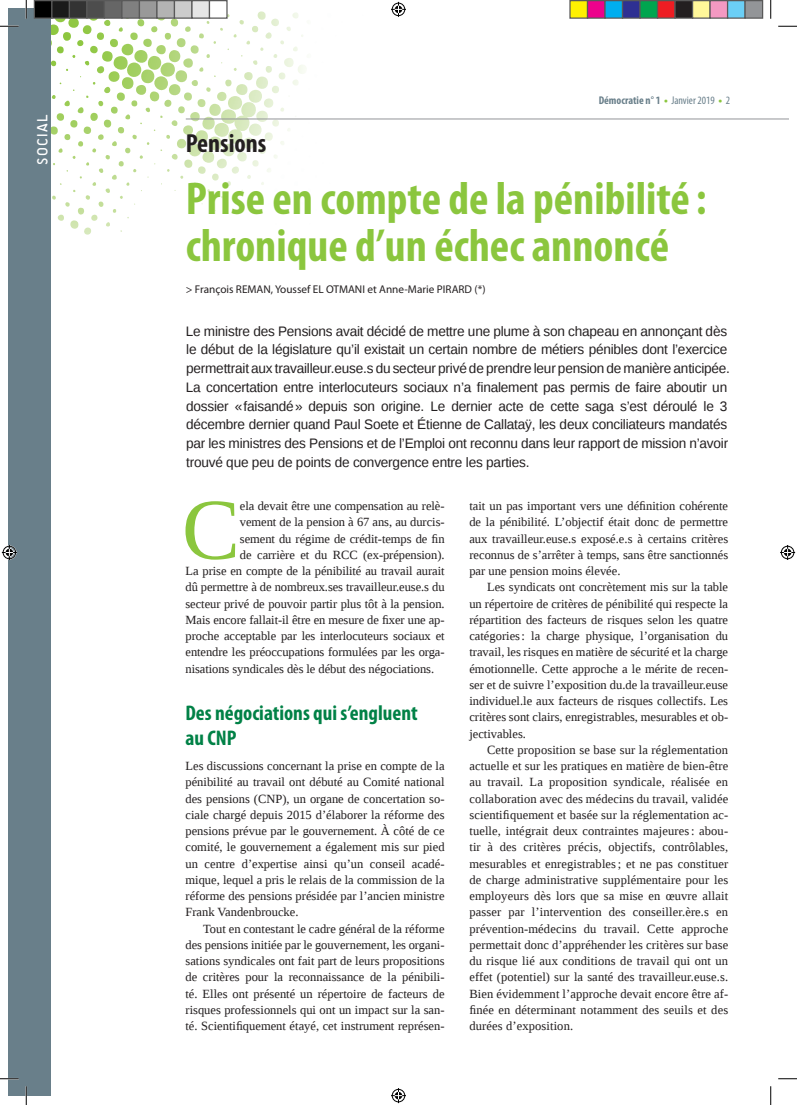
<style>
.page{position:relative;width:797px;height:1105px;background:#fff}
.page>*{position:absolute;margin:0;border:0;box-sizing:border-box;transform-origin:0 0}
.txt_courant_lettrin{font:87px "Liberation Serif";color:#8bc63e}
.t1{font:700 condensed 46.25px/47.5px "Myriad Pro";color:#8bc63e}
.t2{font:700 condensed 26.25px "Myriad Pro";color:#231f20}
._1erSOUSTITRE{font:700 condensed 21.25px/25px "Myriad Pro";color:#008146}
.t3{font:15px "Sci Fly Sans";letter-spacing:.085em;color:#fff}
.chapeau_interview{font:13.75px/18.8px "Liberation Sans";letter-spacing:-.015em;color:#231f20}
.txt_courant_2{font:12.5px/16.2px "Liberation Serif";color:#231f20;text-align:justify}
.txt_courant_lettrin-2{font:12.5px "Liberation Serif";letter-spacing:-.005em;color:#231f20}
.txt_courant_2__ss_r{font:12.5px/16.2px "Liberation Serif";color:#231f20;text-align:justify}
.AUTEURS{font:11.25px "Myriad Pro";color:#231f20}
.t4{font:700 condensed 11.25px "Myriad Pro";color:#697f8a}
.s1{font-stretch:normal;color:#8bc63e}
.s2{font-weight:400}
</style>
<div class="page">
<hr style="left:186px;top:119px;width:602px;height:1px;background:#939598">
<div style="left:9px;top:9px;width:42px;height:1087px;background:#697f8a"></div>
<svg style="left:778px;top:25px;width:19px;height:2px"></svg>
<svg style="left:0;top:1078px;width:19px;height:1px"></svg>
<svg style="left:778px;top:1078px;width:19px;height:1px"></svg>
<svg style="left:0;top:0;width:343px;height:235px"></svg>
<svg style="left:25px;top:1086px;width:2px;height:19px"></svg>
<svg style="left:770px;top:0;width:1px;height:19px"></svg>
<svg style="left:770px;top:1086px;width:1px;height:19px"></svg>
<svg style="left:391px;top:2px;width:15px;height:15px"></svg>
<svg style="left:391px;top:1088px;width:15px;height:15px"></svg>
<svg style="left:2px;top:545px;width:15px;height:15px"></svg>
<svg style="left:780px;top:545px;width:15px;height:15px"></svg>
<div style="left:34px;top:1px;width:18px;height:17px;background:#000"></div>
<div style="left:34px;top:0;width:18px;height:19px;border:1px solid #595959"></div>
<div style="left:52px;top:1px;width:17px;height:17px;background:#1a1a1a"></div>
<div style="left:51px;top:0;width:19px;height:19px;border:1px solid #595959"></div>
<div style="left:69px;top:1px;width:18px;height:17px;background:#333"></div>
<div style="left:69px;top:0;width:19px;height:19px;border:1px solid #595959"></div>
<div style="left:87px;top:1px;width:17px;height:17px;background:#4d4d4d"></div>
<div style="left:86px;top:0;width:19px;height:19px;border:1px solid #595959"></div>
<div style="left:104px;top:1px;width:18px;height:17px;background:#666"></div>
<div style="left:104px;top:0;width:18px;height:19px;border:1px solid #595959"></div>
<div style="left:122px;top:1px;width:17px;height:17px;background:#808080"></div>
<div style="left:121px;top:0;width:19px;height:19px;border:1px solid #595959"></div>
<div style="left:139px;top:1px;width:18px;height:17px;background:#999"></div>
<div style="left:139px;top:0;width:19px;height:19px;border:1px solid #595959"></div>
<div style="left:157px;top:1px;width:17px;height:17px;background:#b3b3b3"></div>
<div style="left:156px;top:0;width:19px;height:19px;border:1px solid #595959"></div>
<div style="left:174px;top:1px;width:18px;height:17px;background:#ccc"></div>
<div style="left:174px;top:0;width:18px;height:19px;border:1px solid #595959"></div>
<div style="left:192px;top:1px;width:17px;height:17px;background:#e6e6e6"></div>
<div style="left:191px;top:0;width:19px;height:19px;border:1px solid #595959"></div>
<div style="left:209px;top:1px;width:18px;height:17px;background:#fff"></div>
<div style="left:209px;top:0;width:19px;height:19px;border:1px solid #595959"></div>
<div style="left:570px;top:1px;width:17px;height:17px;background:#fff101"></div>
<div style="left:569px;top:0;width:19px;height:19px;border:1px solid #595959"></div>
<div style="left:587px;top:1px;width:18px;height:17px;background:#ed028c"></div>
<div style="left:587px;top:0;width:18px;height:19px;border:1px solid #595959"></div>
<div style="left:605px;top:1px;width:17px;height:17px;background:#00aeef"></div>
<div style="left:604px;top:0;width:19px;height:19px;border:1px solid #595959"></div>
<div style="left:622px;top:1px;width:18px;height:17px;background:#2e3092"></div>
<div style="left:622px;top:0;width:18px;height:19px;border:1px solid #595959"></div>
<div style="left:640px;top:1px;width:17px;height:17px;background:#00a54f"></div>
<div style="left:639px;top:0;width:19px;height:19px;border:1px solid #595959"></div>
<div style="left:657px;top:1px;width:18px;height:17px;background:#ee1d23"></div>
<div style="left:657px;top:0;width:18px;height:19px;border:1px solid #595959"></div>
<div style="left:675px;top:1px;width:17px;height:17px;background:#231f20"></div>
<div style="left:674px;top:0;width:19px;height:19px;border:1px solid #595959"></div>
<div style="left:692px;top:1px;width:18px;height:17px;background:#fff79a"></div>
<div style="left:692px;top:0;width:18px;height:19px;border:1px solid #595959"></div>
<div style="left:710px;top:1px;width:17px;height:17px;background:#f499c2"></div>
<div style="left:709px;top:0;width:19px;height:19px;border:1px solid #595959"></div>
<div style="left:727px;top:1px;width:18px;height:17px;background:#6bcff6"></div>
<div style="left:727px;top:0;width:18px;height:19px;border:1px solid #595959"></div>
<div style="left:745px;top:1px;width:17px;height:17px;background:#939598"></div>
<div style="left:744px;top:0;width:19px;height:19px;border:1px solid #595959"></div>
<p class="t3" style="left:34px;top:165px;width:51px;rotate:-90deg">SOCIAL</p>
<p class="t4" style="left:598px;top:93px;width:133px">Démocratie n° 1 <span class="s1">•</span> <span class="s2">Janvier 2019</span> <span class="s1">•</span> <span class="s2">2</span></p>
<p class="t2" style="left:186px;top:127px;width:82px">Pensions</p>
<p class="t1" style="left:186px;top:174px;width:522px">Prise en compte de la pénibilité : chronique d’un échec annoncé</p>
<p class="AUTEURS" style="left:186px;top:282px;width:301px">&gt; François REMAN, Youssef EL OTMANI et Anne-Marie PIRARD (*)</p>
<p class="chapeau_interview" style="left:186px;top:322px;width:545px">Le ministre des Pensions avait décidé de mettre une plume à son chapeau en annonçant dès le début de la législature qu’il existait un certain nombre de métiers pénibles dont l’exercice permettrait aux travailleur.euse.s du secteur privé de prendre leur pension de manière anticipée.<br>La concertation entre interlocuteurs sociaux n’a finalement pas permis de faire aboutir un dossier «faisandé» depuis son origine. Le dernier acte de cette saga s’est déroulé le 3 décembre dernier quand Paul Soete et Étienne de Callataÿ, les deux conciliateurs mandatés par les ministres des Pensions et de l’Emploi ont reconnu dans leur rapport de mission n’avoir trouvé que peu de points de convergence entre les parties.</p>
<p class="txt_courant_lettrin" style="left:182px;top:473px;width:59px">C</p>
<p class="txt_courant_lettrin-2" style="left:240px;top:498px;width:206px">ela devait être une compensation au relè-</p>
<p class="txt_courant_lettrin-2" style="left:240px;top:514px;width:206px">vement de la pension à 67 ans, au durcis-</p>
<p class="txt_courant_lettrin-2" style="left:240px;top:530px;width:206px">sement du régime de crédit-temps de fin</p>
<p class="txt_courant_lettrin-2" style="left:240px;top:546px;width:206px">de carrière et du RCC (ex-prépension).</p>
<p class="txt_courant_lettrin-2" style="left:185px;top:563px;width:260px">La prise en compte de la pénibilité au travail aurait</p>
<p class="txt_courant_lettrin-2" style="left:185px;top:579px;width:260px">dû permettre à de nombreux.ses travailleur.euse.s du</p>
<p class="txt_courant_lettrin-2" style="left:185px;top:595px;width:261px">secteur privé de pouvoir partir plus tôt à la pension.</p>
<p class="txt_courant_lettrin-2" style="left:185px;top:611px;width:260px">Mais encore fallait-il être en mesure de fixer une ap-</p>
<p class="txt_courant_lettrin-2" style="left:185px;top:628px;width:260px">proche acceptable par les interlocuteurs sociaux et</p>
<p class="txt_courant_lettrin-2" style="left:185px;top:644px;width:260px">entendre les préoccupations formulées par les orga-</p>
<p class="txt_courant_lettrin-2" style="left:185px;top:660px;width:250px">nisations syndicales dès le début des négociations.</p>
<p class="_1erSOUSTITRE" style="left:185px;top:700px;width:234px">Des négociations qui s’engluent au CNP</p>
<p class="txt_courant_2__ss_r" style="left:185px;top:758px;width:260px">Les discussions concernant la prise en compte de la pénibilité au travail ont débuté au Comité national des pensions (CNP), un organe de concertation so&shy;ciale chargé depuis 2015 d’élaborer la réforme des pensions prévue par le gouvernement. À côté de ce comité, le gouvernement a également mis sur pied un centre d’expertise ainsi qu’un conseil acadé&shy;mique, lequel a pris le relais de la commission de la réforme des pensions présidée par l’ancien ministre Frank Vandenbroucke.</p>
<p class="txt_courant_2" style="left:185px;top:920px;width:260px;text-indent:18px">Tout en contestant le cadre général de la réforme des pensions initiée par le gouvernement, les organi&shy;sations syndicales ont fait part de leurs propositions de critères pour la reconnaissance de la pénibili&shy;té. Elles ont présenté un répertoire de facteurs de risques professionnels qui ont un impact sur la san&shy;té. Scientifiquement étayé, cet instrument représen-</p>
<p class="txt_courant_2" style="left:469px;top:498px;width:260px">tait un pas important vers une définition cohérente de la pénibilité. L’objectif était donc de permettre aux travailleur.euse.s exposé.e.s à certains critères reconnus de s’arrêter à temps, sans être sanctionnés par une pension moins élevée.</p>
<p class="txt_courant_2" style="left:469px;top:579px;width:260px;text-indent:18px">Les syndicats ont concrètement mis sur la table un répertoire de critères de pénibilité qui respecte la répartition des facteurs de risques selon les quatre catégories: la charge physique, l’organisation du travail, les risques en matière de sécurité et la charge émotionnelle. Cette approche a le mérite de recen&shy;ser et de suivre l’exposition du.de la travailleur.euse individuel.le aux facteurs de risques collectifs. Les critères sont clairs, enregistrables, mesurables et ob&shy;jectivables.</p>
<p class="txt_courant_2" style="left:469px;top:741px;width:260px;text-indent:18px">Cette proposition se base sur la réglementation actuelle et sur les pratiques en matière de bien-être au travail. La proposition syndicale, réalisée en collaboration avec des médecins du travail, validée scientifiquement et basée sur la réglementation ac&shy;tuelle, intégrait deux contraintes majeures: abou&shy;tir à des critères précis, objectifs, contrôlables, mesurables et enregistrables; et ne pas constituer de charge administrative supplémentaire pour les employeurs dès lors que sa mise en œuvre allait passer par l’intervention des conseiller.ère.s en prévention-médecins du travail. Cette approche permettait donc d’appréhender les critères sur base du risque lié aux conditions de travail qui ont un effet (potentiel) sur la santé des travailleur.euse.s.<br>Bien évidemment l’approche devait encore être af&shy;finée en déterminant notamment des seuils et des durées d’exposition.</p>
</div>
